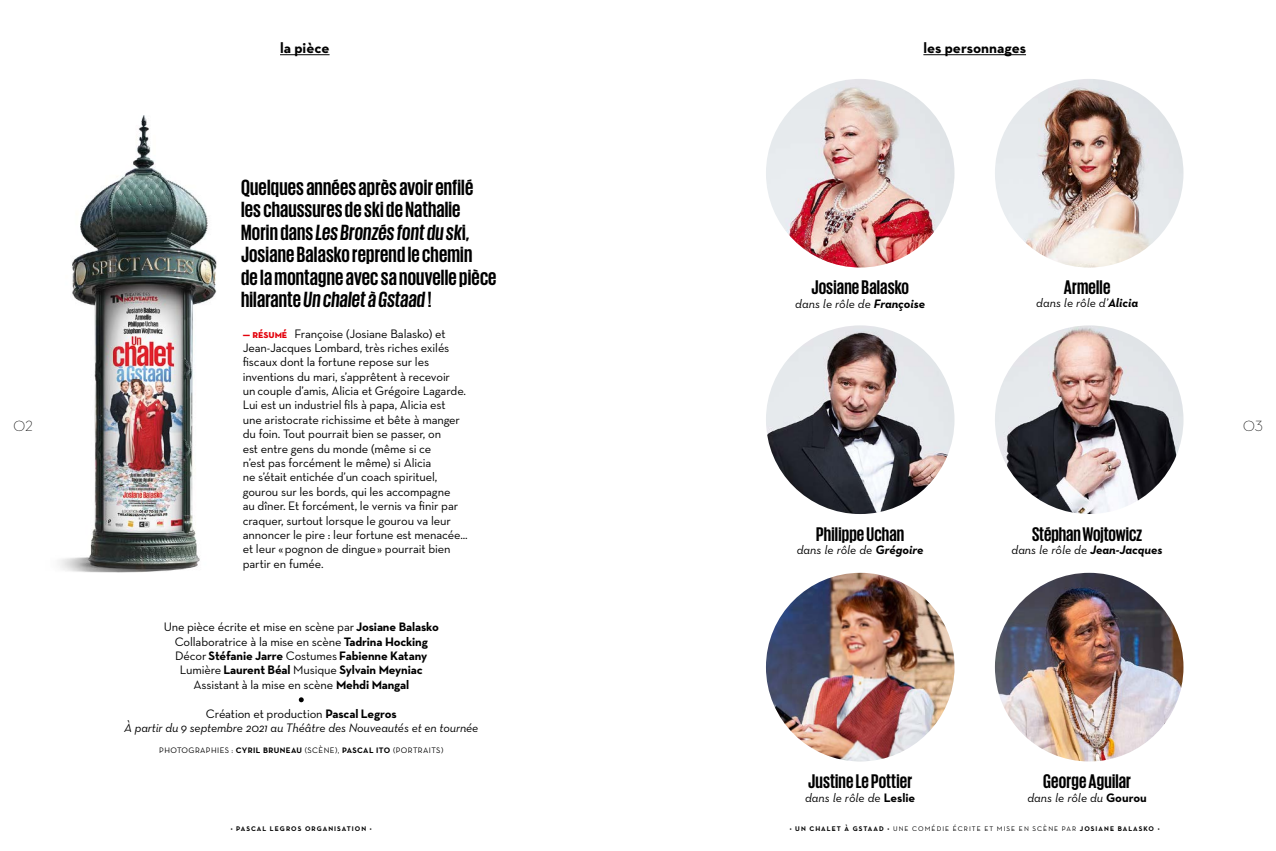
<style>
.page{position:relative;width:1276px;height:851px;background:#fff}
.page>*{position:absolute;margin:0;border:0;box-sizing:border-box;transform-origin:0 0}
.t1{font:700 22.5px/22.5px "Giorgio Sans LCG";letter-spacing:.01em;color:#000}
.t2{font:700 20.12px "Giorgio Sans LCG";letter-spacing:.01em;color:#000}
.t3{font:700 15px "Neutra Text";color:#000}
.t4{font:15px "Neutra Disp Light Alt";color:#000}
.t5{font:12.5px/14.4px "Neutra Text";letter-spacing:-.01em;color:#000}
.t6{font:italic 12.5px/14.4px "Neutra Text";letter-spacing:-.005em;color:#000;text-align:center}
.t7{font:8.12px "Neutra Text Book SC";letter-spacing:.05em;color:#000}
.t8{font:700 6.88px "Neutra Text";letter-spacing:.15em;color:#000}
.s1{font-style:italic}
.s2{font-weight:700}
.s3{font-family:"Neutra Text Bold SC";font-size:11.25px;color:#e3000b}
.s4{font-style:normal}
.s5{font-weight:700;font-style:normal}
.s6{font-family:"Neutra Text Bold SC"}
.s7{font-weight:400}
</style>
<div class="page">
<img style="left:59px;top:115px;width:158px;height:457px">
<hr style="left:280px;top:54px;width:49px;height:1px;background:#000">
<hr style="left:923px;top:54px;width:103px;height:1px;background:#000">
<svg style="left:299px;top:697px;width:5px;height:5px"></svg>
<img style="left:766px;top:79px;width:188px;height:188px;border-radius:94px">
<img style="left:766px;top:325px;width:188px;height:189px;border-radius:94px">
<img style="left:766px;top:572px;width:188px;height:189px;border-radius:94px">
<img style="left:995px;top:79px;width:188px;height:188px;border-radius:94px">
<img style="left:995px;top:325px;width:188px;height:189px;border-radius:94px">
<img style="left:995px;top:572px;width:188px;height:189px;border-radius:94px">
<p class="t4" style="left:13px;top:418px;width:21px">02</p>
<p class="t3" style="left:280px;top:39px;width:51px">la pièce</p>
<p class="t3" style="left:923px;top:39px;width:104px">les personnages</p>
<h1 class="t1" style="left:241px;top:175px;width:257px">Quelques années après avoir enfilé les chaussures de ski de Nathalie Morin dans <span class="s1">Les Bronzés font du sk</span>i, JosianeBalasko reprend le chemin<br>de la montagne avecsanouvelle pièce hilarante <span class="s1">Un chalet à Gstaad</span>!</h1>
<h2 class="t2" style="left:811px;top:277px;width:99px">Josiane Balasko</h2>
<p class="t6" style="left:795px;top:296px;width:131px">dans le rôle de <span class="s2">Françoise</span></p>
<h2 class="t2" style="left:1063px;top:277px;width:48px">Armelle</h2>
<p class="t6" style="left:1036px;top:295px;width:103px">dans le rôle d’<span class="s2">Alicia</span></p>
<p class="t5" style="left:243px;top:326px;width:226px"><span class="s3">— résumé</span> Françoise (Josiane Balasko) et Jean-Jacques Lombard, très riches exilés fiscaux dont la fortune repose sur les inventions du mari, s’apprêtent à recevoir<br>un couple d’amis, Alicia et Grégoire Lagarde.<br>Lui est un industriel fils à papa, Alicia est une aristocrate richissime et bête à manger du foin. Tout pourrait bien se passer, on<br>est entre gens du monde (même si ce<br>n’est pas forcément le même) si Alicia<br>ne s’était entichée d’un coach spirituel, gourou sur les bords, qui les accompagne<br>au dîner. Et forcément, le vernis va finir par craquer, surtout lorsque le gourou va leur annoncer le pire : leur fortune est menacée... et leur «pognon de dingue» pourrait bien partir en fumée.</p>
<p class="t5" style="left:164px;top:619px;width:277px;text-align:center">Une pièce écrite et mise en scène par <span class="s2">Josiane Balasko </span>Collaboratrice à la mise en scène <span class="s2">Tadrina Hocking </span>Décor <span class="s2">Stéfanie Jarre</span> Costumes <span class="s2">Fabienne Katany </span>Lumière <span class="s2">Laurent Béal</span> Musique <span class="s2">Sylvain Meyniac </span>Assistant à la mise en scène <span class="s2">Mehdi Mangal</span></p>
<p class="t6" style="left:124px;top:705px;width:356px"><span class="s4">Création et production</span> <span class="s5">Pascal Legros<br></span>À partir du 9 septembre 2021 au Théâtre des Nouveautés et en tournée</p>
<p class="t7" style="left:159px;top:745px;width:286px">PHOTOGRAPHIES : <span class="s6">CYRIL BRUNEAU</span> (SCÈNE), <span class="s6">PASCAL ITO</span> (PORTRAITS)</p>
<h2 class="t2" style="left:816px;top:523px;width:90px">Philippe Uchan</h2>
<p class="t6" style="left:797px;top:542px;width:128px">dans le rôle de <span class="s2">Grégoire</span></p>
<h2 class="t2" style="left:808px;top:771px;width:105px">Justine Le Pottier</h2>
<p class="t6" style="left:805px;top:790px;width:112px">dans le rôle de <span class="s5">Leslie</span></p>
<h2 class="t2" style="left:1032px;top:523px;width:112px">Stéphan Wojtowicz</h2>
<p class="t6" style="left:1011px;top:542px;width:153px">dans le rôle de <span class="s2">Jean-Jacques</span></p>
<h2 class="t2" style="left:1043px;top:771px;width:89px">George Aguilar</h2>
<p class="t6" style="left:1027px;top:790px;width:121px">dans le rôle du <span class="s5">Gourou</span></p>
<p class="t8" style="left:231px;top:824px;width:142px">• PASCAL LEGROS ORGANISATION •</p>
<p class="t8" style="left:790px;top:824px;width:371px">• UN CHALET À GSTAAD • <span class="s7">UNE COMÉDIE ÉCRITE ET MISE EN SCÈNE PAR</span> JOSIANE BALASKO •</p>
<p class="t4" style="left:1243px;top:418px;width:21px">03</p>
</div>
